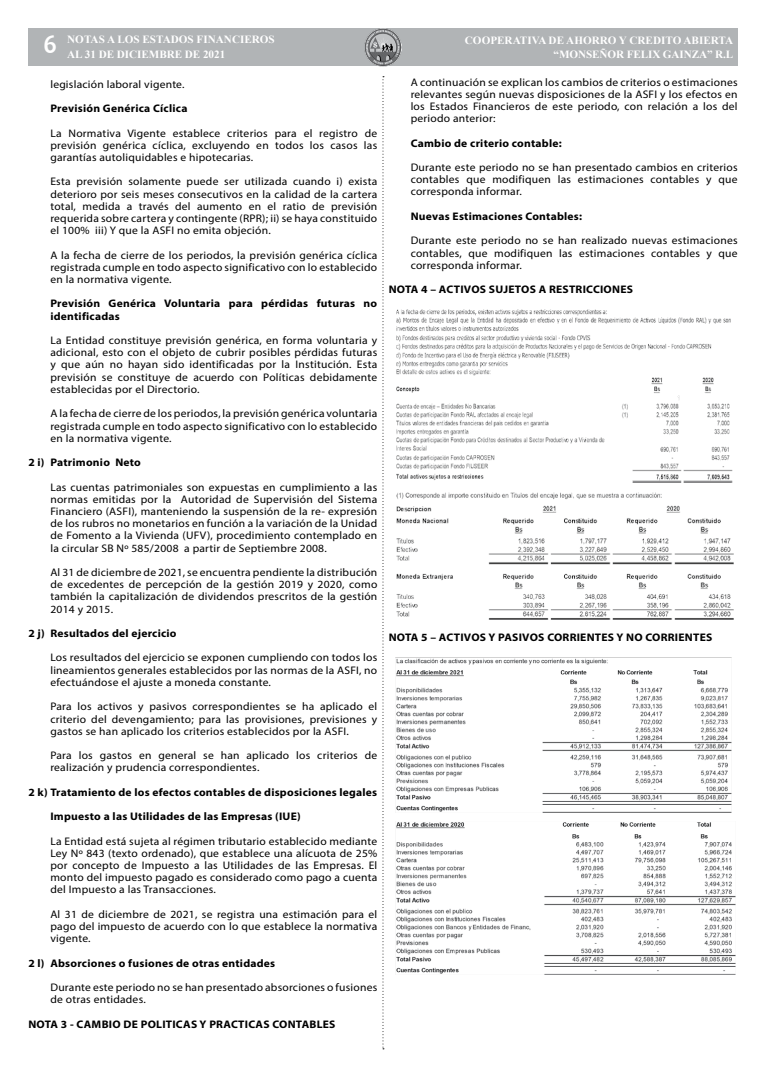
<style>
.page{position:relative;width:766px;height:1078px;background:#fff}
.page>*{position:absolute;margin:0;border:0;box-sizing:border-box;transform-origin:0 0}
.t1{font:700 27px "Candara";color:#fff;scale:.95 1}
.t2{font:11px/12.2px "Myriad Pro";letter-spacing:.02em;color:#000;text-align:justify;scale:1.05 1}
.t3{font:700 11px/12.2px "Myriad Pro";letter-spacing:.02em;color:#000;scale:1.05 1}
.t4{font:700 11px/15.2px "Times New Roman";color:#fff}
</style>
<div class="page">
<div style="left:28px;top:28px;width:709px;height:38px;background:#b1b4b6"></div>
<img style="left:364px;top:28px;width:38px;height:38px">
<svg style="left:382px;top:76px;width:2px;height:973px"></svg>
<img style="left:396px;top:309px;width:338px;height:311px">
<img style="left:395px;top:657px;width:341px;height:318px">
<h1 class="t1" style="left:44px;top:28px;width:16px">6</h1>
<p class="t4" style="left:67px;top:32px;width:209px">NOTAS A LOS ESTADOS FINANCIEROS<br>AL 31 DE DICIEMBRE DE 2021</p>
<p class="t4" style="left:465px;top:33px;width:270px;line-height:14.2px;text-align:right">COOPERATIVA DE AHORRO Y CREDITO ABIERTA “MONSEÑOR FELIX GAINZA” R.L</p>
<p class="t2" style="left:50px;top:78px;width:129px">legislación laboral vigente.</p>
<p class="t3" style="left:50px;top:102px;width:132px">Previsión Genérica Cíclica</p>
<p class="t2" style="left:50px;top:126px;width:313px">La Normativa Vigente establece criterios para el registro de previsión genérica cíclica, excluyendo en todos los casos las garantías autoliquidables e hipotecarias.</p>
<p class="t2" style="left:50px;top:175px;width:313px">Esta previsión solamente puede ser utilizada cuando i) exista deterioro por seis meses consecutivos en la calidad de la cartera total, medida a través del aumento en el ratio de previsión requerida sobre cartera y contingente (RPR); ii) se haya constituido el 100% iii) Y que la ASFI no emita objeción.</p>
<p class="t2" style="left:50px;top:248px;width:313px">A la fecha de cierre de los periodos, la previsión genérica cíclica registrada cumple en todo aspecto significativo con lo establecido en la normativa vigente.</p>
<p class="t3" style="left:50px;top:297px;width:313px">Previsión Genérica Voluntaria para pérdidas futuras no identificadas</p>
<p class="t2" style="left:50px;top:334px;width:313px">La Entidad constituye previsión genérica, en forma voluntaria y adicional, esto con el objeto de cubrir posibles pérdidas futuras y que aún no hayan sido identificadas por la Institución. Esta previsión se constituye de acuerdo con Políticas debidamente establecidas por el Directorio.</p>
<p class="t2" style="left:50px;top:407px;width:313px">A la fecha de cierre de los periodos, la previsión genérica voluntaria registrada cumple en todo aspecto significativo con lo establecido en la normativa vigente.</p>
<p class="t3" style="left:28px;top:456px;width:109px">2 i) Patrimonio Neto</p>
<p class="t2" style="left:50px;top:480px;width:313px">Las cuentas patrimoniales son expuestas en cumplimiento a las normas emitidas por la Autoridad de Supervisión del Sistema Financiero (ASFI), manteniendo la suspensión de la re- expresión de los rubros no monetarios en función a la variación de la Unidad de Fomento a la Vivienda (UFV), procedimiento contemplado en la circular SB Nº 585/2008 a partir de Septiembre 2008.</p>
<p class="t2" style="left:50px;top:566px;width:313px">Al 31 de diciembre de 2021, se encuentra pendiente la distribución de excedentes de percepción de la gestión 2019 y 2020, como también la capitalización de dividendos prescritos de la gestión 2014 y 2015.</p>
<p class="t3" style="left:28px;top:626px;width:143px">2 j) Resultados del ejercicio</p>
<p class="t2" style="left:50px;top:651px;width:313px">Los resultados del ejercicio se exponen cumpliendo con todos los lineamientos generales establecidos por las normas de la ASFI, no efectuándose el ajuste a moneda constante.</p>
<p class="t2" style="left:50px;top:700px;width:313px">Para los activos y pasivos correspondientes se ha aplicado el criterio del devengamiento; para las provisiones, previsiones y gastos se han aplicado los criterios establecidos por la ASFI.</p>
<p class="t2" style="left:50px;top:749px;width:313px">Para los gastos en general se han aplicado los criterios de realización y prudencia correspondientes.</p>
<p class="t3" style="left:28px;top:785px;width:334px">2 k) Tratamiento de los efectos contables de disposiciones legales</p>
<p class="t3" style="left:50px;top:809px;width:240px">Impuesto a las Utilidades de las Empresas (IUE)</p>
<p class="t2" style="left:50px;top:834px;width:313px">La Entidad está sujeta al régimen tributario establecido mediante Ley Nº 843 (texto ordenado), que establece una alícuota de 25% por concepto de Impuesto a las Utilidades de las Empresas. El monto del impuesto pagado es considerado como pago a cuenta del Impuesto a las Transacciones.</p>
<p class="t2" style="left:50px;top:907px;width:313px">Al 31 de diciembre de 2021, se registra una estimación para el pago del impuesto de acuerdo con lo que establece la normativa vigente.</p>
<p class="t3" style="left:28px;top:956px;width:236px">2 l) Absorciones o fusiones de otras entidades</p>
<p class="t2" style="left:50px;top:980px;width:313px">Durante este periodo no se han presentado absorciones o fusiones de otras entidades.</p>
<p class="t3" style="left:28px;top:1017px;width:294px">NOTA 3 - CAMBIO DE POLITICAS Y PRACTICAS CONTABLES</p>
<p class="t2" style="left:410px;top:76px;width:313px">A continuación se explican los cambios de criterios o estimaciones relevantes según nuevas disposiciones de la ASFI y los efectos en los Estados Financieros de este periodo, con relación a los del periodo anterior:</p>
<p class="t3" style="left:410px;top:136px;width:145px">Cambio de criterio contable:</p>
<p class="t2" style="left:410px;top:161px;width:313px">Durante este periodo no se han presentado cambios en criterios contables que modifiquen las estimaciones contables y que corresponda informar.</p>
<p class="t3" style="left:410px;top:210px;width:165px">Nuevas Estimaciones Contables:</p>
<p class="t2" style="left:410px;top:234px;width:313px">Durante este periodo no se han realizado nuevas estimaciones contables, que modifiquen las estimaciones contables y que corresponda informar.</p>
<p class="t3" style="left:388px;top:283px;width:234px">NOTA 4 – ACTIVOS SUJETOS A RESTRICCIONES</p>
<p class="t3" style="left:388px;top:631px;width:310px">NOTA 5 – ACTIVOS Y PASIVOS CORRIENTES Y NO CORRIENTES</p>
</div>
